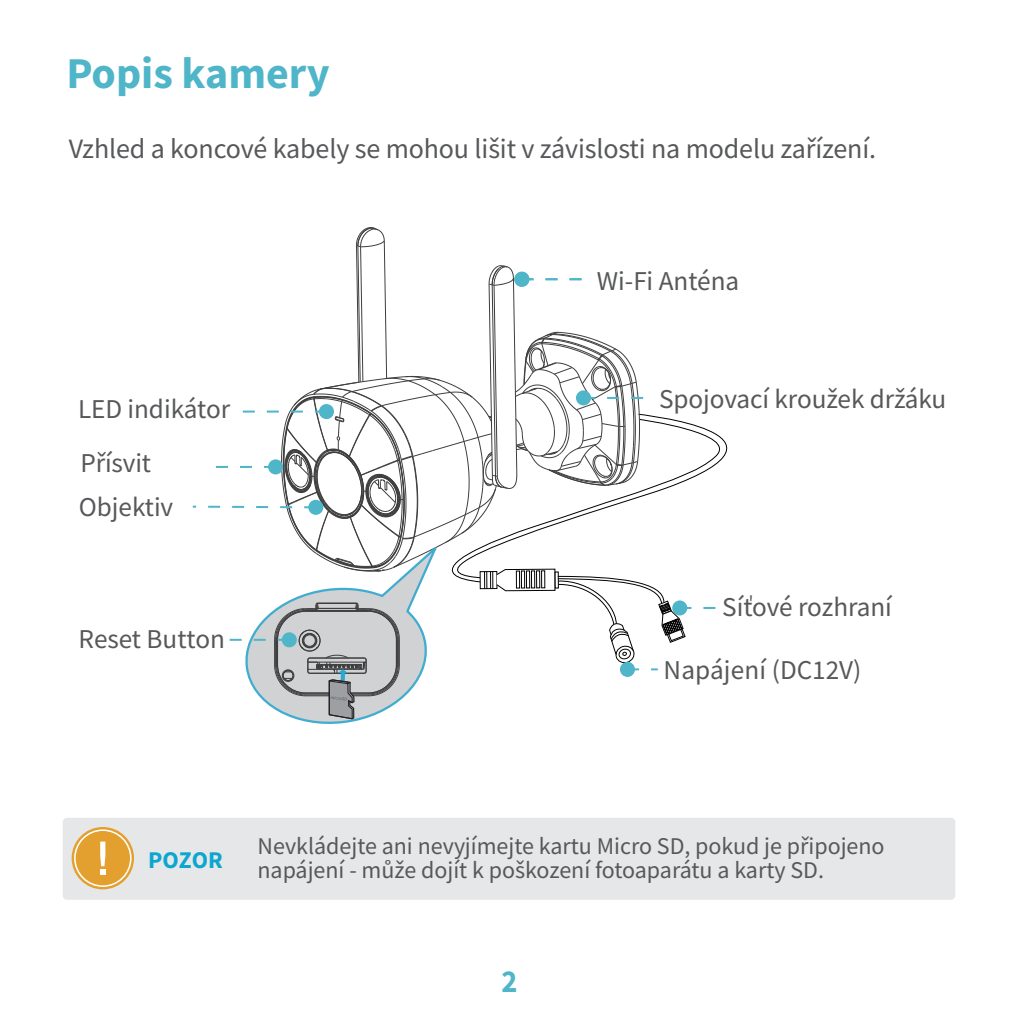
<style>
.page{position:relative;width:1021px;height:1021px;background:#fff}
.page>*{position:absolute;margin:0;border:0;box-sizing:border-box;transform-origin:0 0}
.t1{font:700 44px "Source Sans Pro";color:#4fb5c8}
.t2{font:700 32px "Source Sans Pro";color:#4fb5c8;scale:.95 1}
.t3{font:28px "Source Sans Pro";letter-spacing:-.005em;color:#57585a}
.t4{font:27.2px "Source Sans Pro";letter-spacing:-.005em;color:#57585a}
.t5{font:24px/24px "Source Sans Pro";color:#57585a}
.t6{font:700 24px "Source Sans Pro";color:#0ca6cf}
</style>
<div class="page">
<div style="left:63px;top:817px;width:892px;height:82px;background:#e6e7e9;border-radius:4px"></div>
<svg style="left:72px;top:827px;width:62px;height:62px"></svg>
<svg style="left:74px;top:829px;width:58px;height:57px;background:#e6b45f"></svg>
<svg style="left:193px;top:227px;width:527px;height:497px"></svg>
<div style="left:620px;top:662px;width:15px;height:15px;background:#4fb5c8;border-radius:50%"></div>
<h1 class="t1" style="left:66px;top:55px;width:265px">Popis kamery</h1>
<p class="t3" style="left:69px;top:137px;width:809px">Vzhled a koncové kabely se mohou lišit v závislosti na modelu zařízení.</p>
<p class="t4" style="left:78px;top:397px;width:154px">LED indikátor</p>
<p class="t4" style="left:80px;top:451px;width:72px">Přísvit</p>
<p class="t4" style="left:79px;top:495px;width:96px">Objektiv</p>
<p class="t4" style="left:79px;top:627px;width:148px">Reset Button</p>
<p class="t4" style="left:597px;top:269px;width:144px">Wi-Fi Anténa</p>
<p class="t4" style="left:659px;top:388px;width:289px">Spojovací kroužek držáku</p>
<p class="t4" style="left:722px;top:595px;width:171px">Síťové rozhraní</p>
<p class="t4" style="left:663px;top:658px;width:199px">Napájení (DC12V)</p>
<p class="t6" style="left:148px;top:850px;width:76px">POZOR</p>
<p class="t5" style="left:257px;top:835px;width:628px">Nevkládejte ani nevyjímejte kartu Micro SD, pokud je připojeno napájení - může dojít k poškození fotoaparátu a karty SD.</p>
<h2 class="t2" style="left:501px;top:967px;width:18px">2</h2>
</div>
